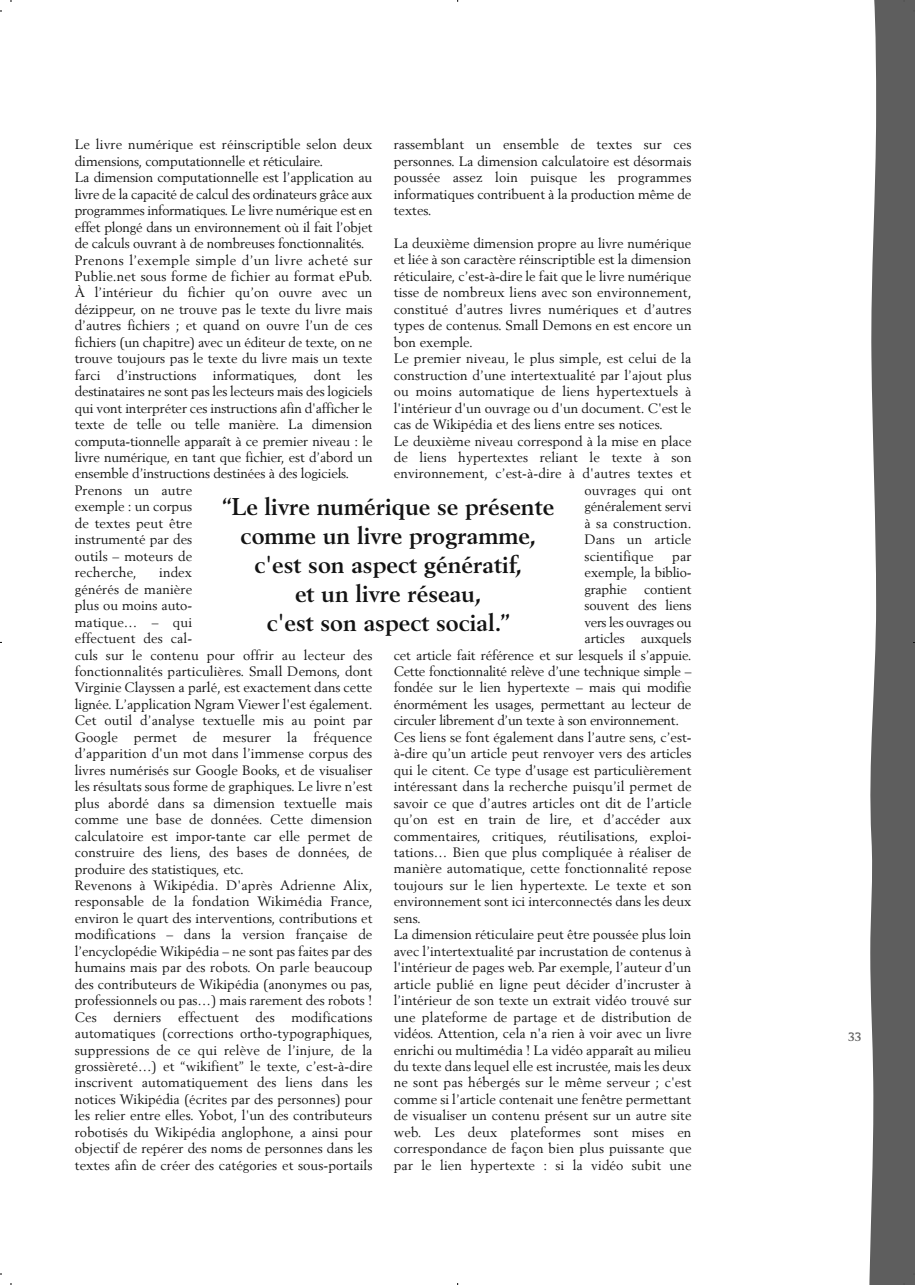
<style>
.page{position:relative;width:915px;height:1285px;background:#fff}
.page>*{position:absolute;margin:0;border:0;box-sizing:border-box;transform-origin:0 0}
.t1{font:700 24px/28.8px "Berling";color:#131313;text-align:center}
.t2{font:13.5px/16.5px "Berling";color:#131313}
.t3{font:13.5px "Berling";letter-spacing:-.02em;color:#131313}
.t4{font:13.5px "Berling";letter-spacing:-.03em;color:#131313}
.t5{font:700 12px "Berling";color:#5e5e5e}
</style>
<div class="page">
<hr style="left:437px;top:0;width:42px;height:1px;background:#000">
<hr style="left:437px;top:1284px;width:42px;height:1px;background:#000">
<hr style="left:0;top:621px;width:1px;height:42px;background:#000">
<svg style="left:869px;top:0;width:46px;height:1285px;background:#6d6d6d"></svg>
<p class="t2" style="left:394px;top:136px;width:299px;text-align:justify">rassemblant un ensemble de textes sur ces personnes. La dimension calculatoire est désormais poussée assez loin puisque les programmes informatiques contribuent à la production même de textes.</p>
<p class="t2" style="left:394px;top:235px;width:299px">La deuxième dimension propre au livre numérique</p>
<p class="t2" style="left:394px;top:252px;width:299px">et liée à son caractère réinscriptible est la dimension</p>
<p class="t2" style="left:394px;top:268px;width:299px">réticulaire, c’est-à-dire le fait que le livre numérique</p>
<p class="t2" style="left:394px;top:284px;width:299px">tisse de nombreux liens avec son environnement,</p>
<p class="t2" style="left:394px;top:301px;width:299px">constitué d’autres livres numériques et d’autres</p>
<p class="t2" style="left:394px;top:317px;width:299px">types de contenus. Small Demons en est encore un</p>
<p class="t2" style="left:394px;top:334px;width:81px">bon exemple.</p>
<p class="t2" style="left:394px;top:350px;width:299px">Le premier niveau, le plus simple, est celui de la</p>
<p class="t2" style="left:394px;top:367px;width:299px">construction d’une intertextualité par l’ajout plus</p>
<p class="t2" style="left:394px;top:383px;width:299px">ou moins automatique de liens hypertextuels à</p>
<p class="t2" style="left:394px;top:400px;width:299px">l'intérieur d'un ouvrage ou d'un document. C'est le</p>
<p class="t2" style="left:394px;top:416px;width:270px">cas de Wikipédia et des liens entre ses notices.</p>
<p class="t2" style="left:394px;top:433px;width:299px">Le deuxième niveau correspond à la mise en place</p>
<p class="t2" style="left:394px;top:449px;width:299px">de liens hypertextes reliant le texte à son</p>
<p class="t2" style="left:394px;top:465px;width:299px">environnement, c’est-à-dire à d'autres textes et</p>
<p class="t2" style="left:584px;top:482px;width:108px">ouvrages qui ont</p>
<p class="t2" style="left:584px;top:498px;width:108px">généralement servi</p>
<p class="t2" style="left:584px;top:515px;width:108px">à sa construction.</p>
<p class="t2" style="left:584px;top:531px;width:108px">Dans un article</p>
<p class="t2" style="left:584px;top:548px;width:70px">scientifique</p>
<p class="t2" style="left:75px;top:136px;width:299px">Le livre numérique est réinscriptible selon deux dimensions, computationnelle et réticulaire.<br>La dimension computationnelle est l’application au livre de la capacité de calcul des ordinateurs grâce aux programmes informatiques. Le livre numérique est en effet plongé dans un environnement où il fait l’objet de calculs ouvrant à de nombreuses fonctionnalités.<br>Prenons l’exemple simple d’un livre acheté sur Publie.net sous forme de fichier au format ePub.<br>À l’intérieur du fichier qu’on ouvre avec un dézippeur, on ne trouve pas le texte du livre mais d’autres fichiers ; et quand on ouvre l’un de ces fichiers (un chapitre) avec un éditeur de texte, on ne trouve toujours pas le texte du livre mais un texte farci d’instructions informatiques, dont les destinataires ne sont pas les lecteurs mais des logiciels qui vont interpréter ces instructions afin d'afficher le texte de telle ou telle manière. La dimension computa-tionnelle apparaît à ce premier niveau : le livre numérique, en tant que fichier, est d’abord un ensemble d’instructions destinées à des logiciels.<br>Prenons un autre<br>exemple : un corpus<br>de textes peut être<br>instrumenté par des<br>outils – moteurs de<br>recherche,</p>
<h1 class="t1" style="left:222px;top:494px;width:333px">“Le livre numérique se présente comme un livre programme, c'est son aspect génératif,<br>et un livre réseau,<br>c'est son aspect social.”</h1>
<p class="t2" style="left:584px;top:548px;width:108px;text-align:justify;text-indent:88px">par exemple, la biblio&shy;graphie</p>
<p class="t2" style="left:75px;top:564px;width:299px;text-indent:84px">index<br>générés de manière<br>plus ou moins auto-<br>matique… – qui<br>effectuent des cal-<br>culs sur le contenu pour offrir au lecteur des fonctionnalités particulières. Small Demons, dont Virginie Clayssen a parlé, est exactement dans cette lignée. L’application Ngram Viewer l'est également.<br>Cet outil d’analyse textuelle mis au point par Google permet de mesurer la fréquence d’apparition d'un mot dans l’immense corpus des livres numérisés sur Google Books, et de visualiser les résultats sous forme de graphiques. Le livre n’est plus abordé dans sa dimension textuelle mais comme une base de données. Cette dimension calculatoire est impor-tante car elle permet de construire des liens, des bases de données, de produire des statistiques, etc.<br>Revenons à Wikipédia. D'après Adrienne Alix, responsable de la fondation Wikimédia France, environ le quart des interventions, contributions et modifications – dans la version française de l’encyclopédie Wikipédia – ne sont pas faites par des humains mais par des robots. On parle beaucoup des contributeurs de Wikipédia (anonymes ou pas, professionnels ou pas…) mais rarement des robots !<br>Ces derniers effectuent des modifications automatiques (corrections ortho-typographiques, suppressions de ce qui relève de l’injure, de la grossièreté…) et “wikifient” le texte, c’est-à-dire inscrivent automatiquement des liens dans les notices Wikipédia (écrites par des personnes) pour les relier entre elles. Yobot, l'un des contributeurs robotisés du Wikipédia anglophone, a ainsi pour objectif de repérer des noms de personnes dans les textes afin de créer des catégories et sous-portails</p>
<p class="t2" style="left:644px;top:581px;width:49px">contient</p>
<p class="t2" style="left:584px;top:597px;width:108px">souvent des liens</p>
<p class="t4" style="left:584px;top:614px;width:108px">vers les ouvrages ou</p>
<p class="t2" style="left:584px;top:630px;width:108px">articles auxquels</p>
<p class="t2" style="left:394px;top:647px;width:299px">cet article fait référence et sur lesquels il s’appuie.</p>
<p class="t3" style="left:394px;top:663px;width:299px">Cette fonctionnalité relève d’une technique simple –</p>
<p class="t2" style="left:394px;top:679px;width:299px">fondée sur le lien hypertexte – mais qui modifie</p>
<p class="t2" style="left:394px;top:696px;width:299px">énormément les usages, permettant au lecteur de</p>
<p class="t3" style="left:394px;top:713px;width:287px">circuler librement d’un texte à son environnement.</p>
<p class="t2" style="left:394px;top:729px;width:299px">Ces liens se font également dans l’autre sens, c’est-</p>
<p class="t2" style="left:394px;top:745px;width:299px">à-dire qu’un article peut renvoyer vers des articles</p>
<p class="t2" style="left:394px;top:762px;width:299px">qui le citent. Ce type d’usage est particulièrement</p>
<p class="t2" style="left:394px;top:778px;width:299px">intéressant dans la recherche puisqu’il permet de</p>
<p class="t2" style="left:394px;top:795px;width:299px">savoir ce que d’autres articles ont dit de l’article</p>
<p class="t2" style="left:394px;top:811px;width:299px">qu’on est en train de lire, et d’accéder aux</p>
<p class="t2" style="left:394px;top:828px;width:299px">commentaires, critiques, réutilisations, exploi-</p>
<p class="t2" style="left:394px;top:844px;width:299px">tations… Bien que plus compliquée à réaliser de</p>
<p class="t2" style="left:394px;top:860px;width:299px">manière automatique, cette fonctionnalité repose</p>
<p class="t2" style="left:394px;top:877px;width:299px">toujours sur le lien hypertexte. Le texte et son</p>
<p class="t2" style="left:394px;top:893px;width:299px">environnement sont ici interconnectés dans les deux</p>
<p class="t2" style="left:394px;top:910px;width:29px">sens.</p>
<p class="t2" style="left:394px;top:926px;width:299px">La dimension réticulaire peut être poussée plus loin</p>
<p class="t2" style="left:394px;top:943px;width:299px">avec l’intertextualité par incrustation de contenus à</p>
<p class="t2" style="left:394px;top:959px;width:299px">l'intérieur de pages web. Par exemple, l’auteur d’un</p>
<p class="t2" style="left:394px;top:976px;width:299px">article publié en ligne peut décider d’incruster à</p>
<p class="t2" style="left:394px;top:992px;width:299px">l’intérieur de son texte un extrait vidéo trouvé sur</p>
<p class="t2" style="left:394px;top:1009px;width:299px">une plateforme de partage et de distribution de</p>
<p class="t2" style="left:394px;top:1025px;width:299px">vidéos. Attention, cela n'a rien à voir avec un livre</p>
<p class="t2" style="left:394px;top:1041px;width:299px">enrichi ou multimédia ! La vidéo apparaît au milieu</p>
<p class="t2" style="left:394px;top:1058px;width:299px">du texte dans lequel elle est incrustée, mais les deux</p>
<p class="t2" style="left:394px;top:1074px;width:299px">ne sont pas hébergés sur le même serveur ; c'est</p>
<p class="t2" style="left:394px;top:1091px;width:299px">comme si l’article contenait une fenêtre permettant</p>
<p class="t2" style="left:394px;top:1107px;width:299px">de visualiser un contenu présent sur un autre site</p>
<p class="t2" style="left:394px;top:1124px;width:299px">web. Les deux plateformes sont mises en</p>
<p class="t2" style="left:394px;top:1140px;width:299px">correspondance de façon bien plus puissante que</p>
<p class="t2" style="left:394px;top:1157px;width:299px">par le lien hypertexte : si la vidéo subit une</p>
<p class="t5" style="left:848px;top:1032px;width:15px">33</p>
</div>
